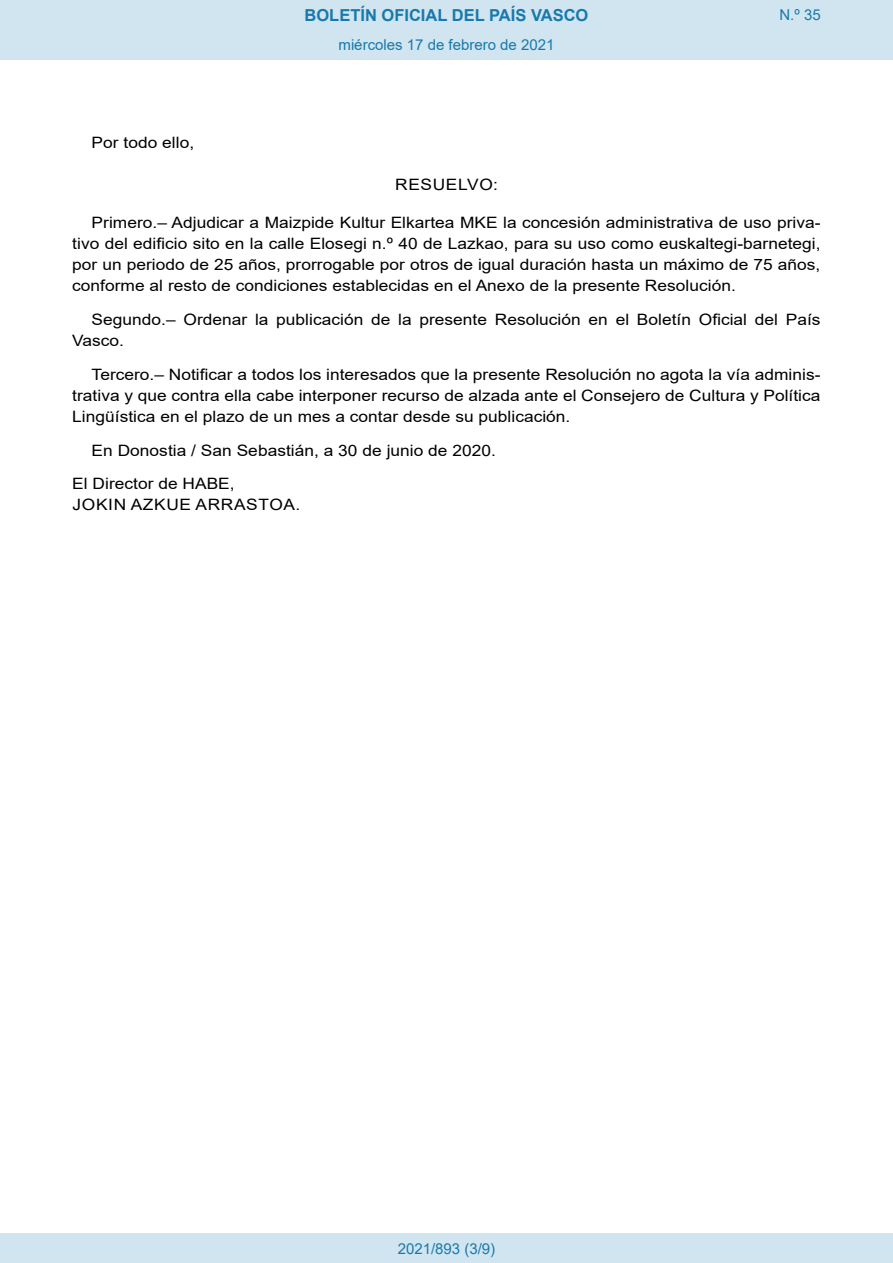
<style>
.page{position:relative;width:893px;height:1263px;background:#fff}
.page>*{position:absolute;margin:0;border:0;box-sizing:border-box;transform-origin:0 0}
.t1{font:700 16.5px "Arial";color:#1879ad}
.BOPVDetalle{font:15.6px/21px "Arial";color:#000;text-align:justify;scale:1.11 1}
.BOPVFirmaLugFec{font:15.6px "Arial";color:#000;scale:1.11 1}
.BOPVFirmaNombre{font:15.6px "Arial";letter-spacing:.035em;color:#000;scale:1.11 1}
.BOPVFirmaPuesto{font:15.6px "Arial";color:#000;scale:1.11 1}
.BOPVClave{font:15.6px "Arial";letter-spacing:.035em;color:#000;scale:1.11 1}
.Paginacion_Centro{font:15px "Arial";color:#1879ad}
</style>
<div class="page">
<div style="left:0;top:0;width:893px;height:60px;background:#d0e5f0"></div>
<div style="left:0;top:1233px;width:893px;height:30px;background:#d0e5f0"></div>
<p class="BOPVDetalle" style="left:92px;top:132px;width:94px">Por todo ello,</p>
<p class="t1" style="left:305px;top:3px;width:285px">BOLETÍN OFICIAL DEL PAÍS VASCO</p>
<p class="Paginacion_Centro" style="left:338px;top:35px;width:217px">miércoles 17 de febrero de 2021</p>
<p class="Paginacion_Centro" style="left:779px;top:5px;width:43px">N.º 35</p>
<p class="BOPVClave" style="left:395px;top:174px;width:94px">RESUELVO:</p>
<p class="BOPVDetalle" style="left:72px;top:212px;width:676px;text-indent:19px">Primero.– Adjudicar a Maizpide Kultur Elkartea MKE la concesión administrativa de uso priva&shy;tivo del edificio sito en la calle Elosegi n.º 40 de Lazkao, para su uso como euskaltegi-barnetegi, por un periodo de 25 años, prorrogable por otros de igual duración hasta un máximo de 75 años, conforme al resto de condiciones establecidas en el Anexo de la presente Resolución.</p>
<p class="BOPVDetalle" style="left:72px;top:309px;width:676px;text-indent:19px">Segundo.– Ordenar la publicación de la presente Resolución en el Boletín Oficial del País<br>Vasco.</p>
<p class="BOPVDetalle" style="left:72px;top:364px;width:676px;text-indent:19px">Tercero.– Notificar a todos los interesados que la presente Resolución no agota la vía adminis&shy;trativa y que contra ella cabe interponer recurso de alzada ante el Consejero de Cultura y Política Lingüística en el plazo de un mes a contar desde su publicación.</p>
<p class="BOPVFirmaLugFec" style="left:92px;top:439px;width:366px">En Donostia / San Sebastián, a 30 de junio de 2020.</p>
<p class="BOPVFirmaPuesto" style="left:72px;top:473px;width:148px">El Director de HABE,</p>
<p class="BOPVFirmaNombre" style="left:73px;top:494px;width:207px">JOKIN AZKUE ARRASTOA.</p>
<p class="Paginacion_Centro" style="left:398px;top:1238px;width:99px">2021/893 (3/9)</p>
</div>
